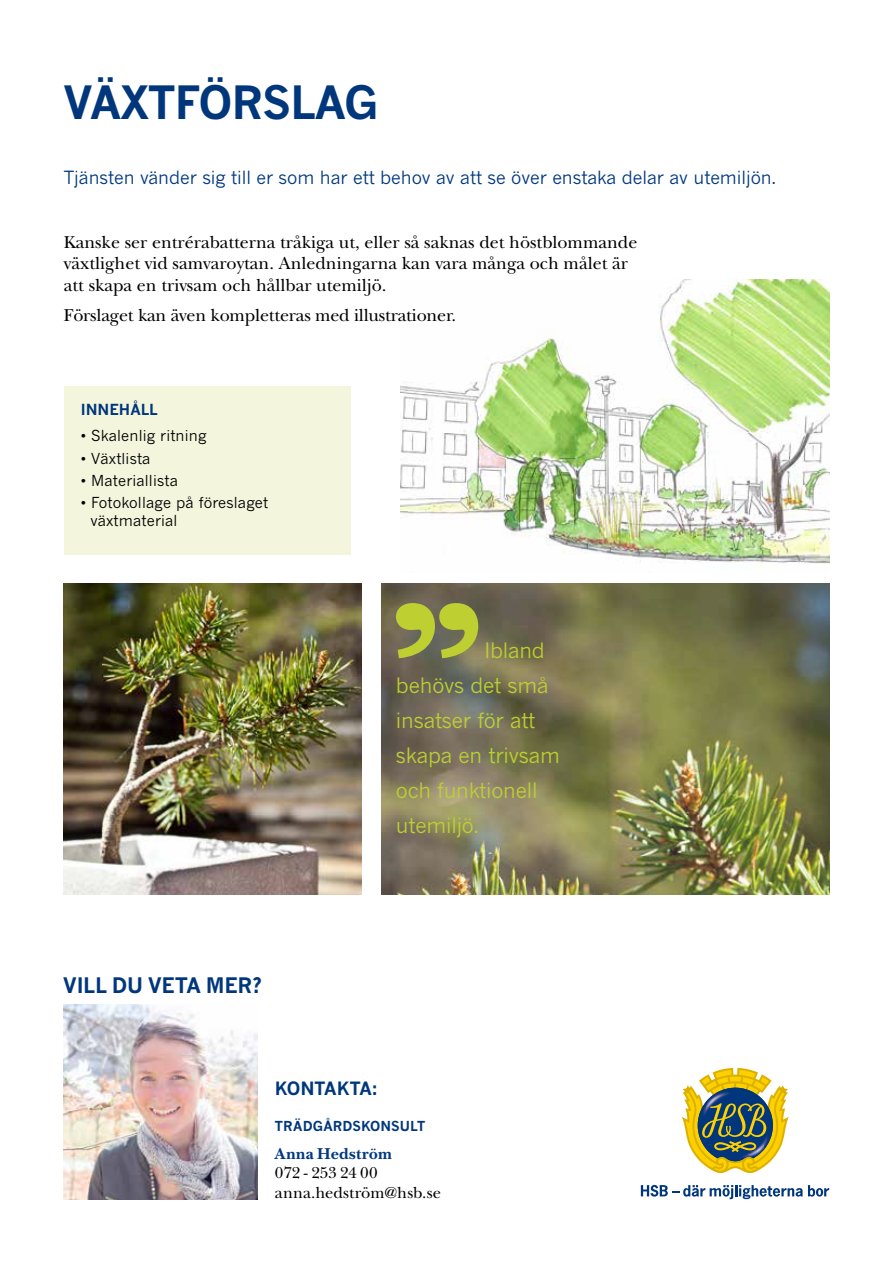
<style>
.page{position:relative;width:893px;height:1263px;background:#fff}
.page>*{position:absolute;margin:0;border:0;box-sizing:border-box;transform-origin:0 0}
.t1{font:700 45px "News Gothic MT Std";letter-spacing:-.02em;color:#00377c}
.t2{font:21px/35px "News Gothic MT Std";letter-spacing:-.01em;color:#bdcf31}
.t3{font:700 21px "News Gothic MT Std";letter-spacing:-.01em;color:#00377c}
.t4{font:18px/21.6px "New Baskerville Std";color:#000}
.t5{font:18px "News Gothic MT Std";letter-spacing:-.005em;color:#003882}
.t6{font:700 18px "News Gothic MT Std";letter-spacing:-.005em;color:#00377c}
.t7{font:16.5px/19.5px "New Baskerville Std";color:#000}
.t8{font:700 16.5px "New Baskerville Std";letter-spacing:.015em;color:#003882}
.t9{font:15px/18px "News Gothic MT Std";letter-spacing:.01em;color:#000}
.t10{font:700 15px "News Gothic MT Std";color:#00377c}
.t11{font:700 13.5px "News Gothic MT Std";letter-spacing:.005em;color:#00377c}
</style>
<div class="page">
<img style="left:400px;top:279px;width:429px;height:285px">
<img style="left:382px;top:584px;width:447px;height:310px">
<svg style="left:396px;top:603px;width:82px;height:55px;background:#9ba442"></svg>
<img style="left:64px;top:584px;width:297px;height:310px">
<div style="left:64px;top:386px;width:286px;height:169px;background:#f3f6dd"></div>
<svg style="left:682px;top:1068px;width:107px;height:105px"></svg>
<svg style="left:641px;top:1185px;width:188px;height:14px"></svg>
<img style="left:64px;top:1004px;width:194px;height:195px">
<h1 class="t1" style="left:64px;top:75px;width:316px">VÄXTFÖRSLAG</h1>
<p class="t5" style="left:64px;top:166px;width:713px">Tjänsten vänder sig till er som har ett behov av att se över enstaka delar av utemiljön.</p>
<p class="t4" style="left:64px;top:231px;width:575px">Kanske ser entrérabatterna tråkiga ut, eller så saknas det höstblommande växtlighet vid samvaroytan. Anledningarna kan vara många och målet är att skapa en trivsam och hållbar utemiljö.</p>
<p class="t4" style="left:64px;top:305px;width:394px">Förslaget kan även kompletteras med illustrationer.</p>
<p class="t10" style="left:81px;top:400px;width:78px">INNEHÅLL</p>
<p class="t9" style="left:81px;top:427px;width:127px">• Skalenlig ritning</p>
<p class="t9" style="left:81px;top:449px;width:71px">• Växtlista</p>
<p class="t9" style="left:81px;top:471px;width:99px">• Materiallista</p>
<p class="t9" style="left:90px;top:493px;width:179px;text-indent:-10px">• Fotokollage på föreslaget växtmaterial</p>
<p class="t3" style="left:63px;top:972px;width:200px">VILL DU VETA MER?</p>
<p class="t2" style="left:396px;top:633px;width:165px;text-indent:88px">Ibland behövs det små insatser för att skapa en trivsam och funktionell utemiljö.</p>
<p class="t6" style="left:275px;top:1077px;width:105px">KONTAKTA:</p>
<p class="t11" style="left:275px;top:1117px;width:152px">TRÄDGÅRDSKONSULT</p>
<p class="t8" style="left:275px;top:1144px;width:118px">Anna Hedström</p>
<p class="t7" style="left:275px;top:1163px;width:167px">072 - 253 24 00 anna.hedström@hsb.se</p>
</div>
